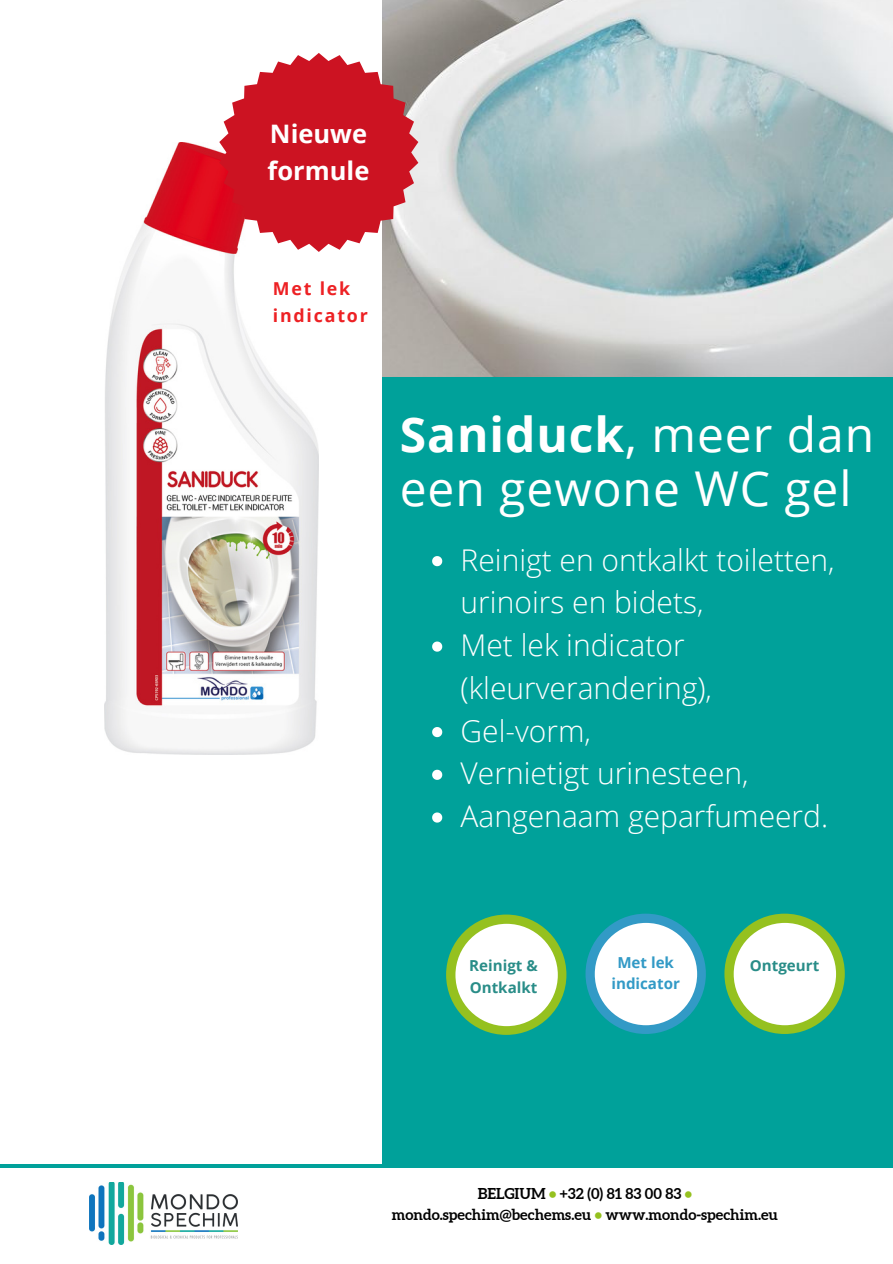
<style>
.page{position:relative;width:893px;height:1264px;background:#fff}
.page>*{position:absolute;margin:0;border:0;box-sizing:border-box;transform-origin:0 0}
.t1{font:48px/54px "Open Sans";letter-spacing:.02em;color:#fff}
.t2{font:300 30px/42.8px "Open Sans";color:#fff}
.t3{font:700 25.5px/37px "Open Sans";color:#fff}
.t4{font:700 17.85px/27px "Open Sans";letter-spacing:.1em;color:#ed2124}
.t5{font:700 15.15px/21.8px "Open Sans";color:#298d88}
.t6{font:700 15.15px/21.3px "Open Sans";color:#329ac6;text-align:center}
.t7{font:700 15px/21.3px "Aleo";color:#000;text-align:center}
.s1{font-weight:700}
.s2{color:#95c11f}
</style>
<div class="page">
<div style="left:0;top:0;width:892px;height:1262px;background:#00a19a"></div>
<div style="left:0;top:1167px;width:892px;height:95px;background:#fff"></div>
<img style="left:89px;top:1182px;width:149px;height:62px">
<img style="left:381px;top:0;width:511px;height:377px">
<svg style="left:432px;top:556px;width:10px;height:10px"></svg>
<svg style="left:432px;top:641px;width:10px;height:10px"></svg>
<svg style="left:432px;top:727px;width:10px;height:10px"></svg>
<svg style="left:432px;top:769px;width:10px;height:10px"></svg>
<svg style="left:432px;top:812px;width:10px;height:10px"></svg>
<div style="left:0;top:0;width:381px;height:1163px;background:#fff"></div>
<img style="left:105px;top:142px;width:213px;height:612px">
<svg style="left:219px;top:53px;width:199px;height:199px;background:#d1424d"></svg>
<div style="left:446px;top:914px;width:120px;height:120px;background:#95c11f;border-radius:50%"></div>
<div style="left:455px;top:923px;width:102px;height:103px;background:#fff;border-radius:50%"></div>
<div style="left:585px;top:913px;width:120px;height:120px;background:#329ac6;border-radius:50%"></div>
<div style="left:594px;top:922px;width:103px;height:103px;background:#fff;border-radius:50%"></div>
<div style="left:724px;top:913px;width:120px;height:120px;background:#95c11f;border-radius:50%"></div>
<div style="left:733px;top:922px;width:103px;height:103px;background:#fff;border-radius:50%"></div>
<p class="t3" style="left:267px;top:114px;width:103px">Nieuwe formule</p>
<p class="t4" style="left:273px;top:275px;width:96px">Met lek indicator</p>
<h1 class="t1" style="left:399px;top:406px;width:476px"><span class="s1">Saniduck</span>, meer dan een gewone WC gel</h1>
<p class="t2" style="left:460px;top:537px;width:375px">Reinigt en ontkalkt toiletten, urinoirs en bidets,<br>Met lek indicator (kleurverandering),<br>Gel-vorm,<br>Vernietigt urinesteen,<br>Aangenaam geparfumeerd.</p>
<p class="t5" style="left:469px;top:954px;width:70px">Reinigt &amp;<br>Ontkalkt</p>
<p class="t6" style="left:611px;top:950px;width:70px">Met lek indicator</p>
<p class="t5" style="left:749px;top:954px;width:71px">Ontgeurt</p>
<p class="t7" style="left:392px;top:1182px;width:387px">BELGIUM <span class="s2">•</span> +32 (0) 81 83 00 83 <span class="s2">• </span>mondo.spechim@bechems.eu <span class="s2">•</span> www.mondo-spechim.eu</p>
</div>
